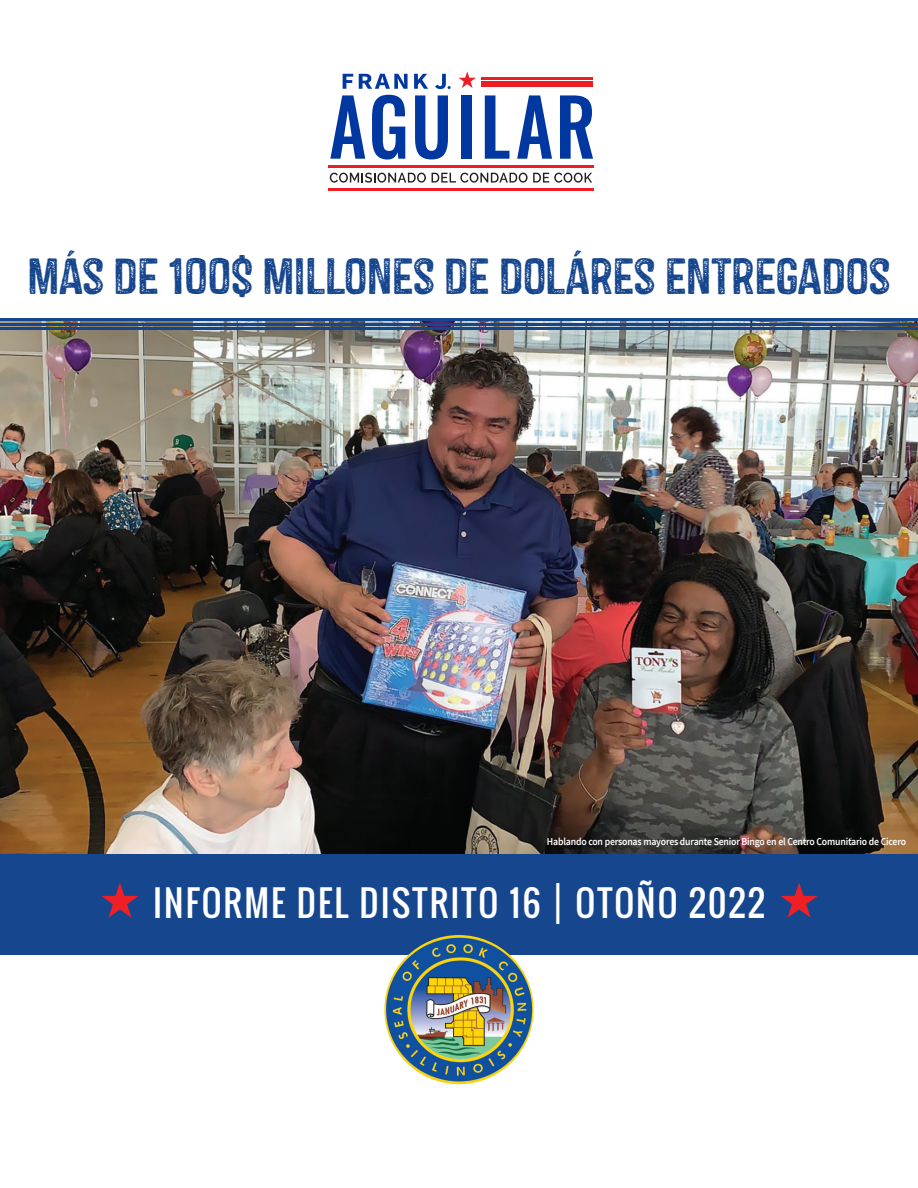
<style>
.page{position:relative;width:918px;height:1188px;background:#fff}
.page>*{position:absolute;margin:0;border:0;box-sizing:border-box;transform-origin:0 0}
.t1{font:51px "Castor Two";color:#16468d;scale:.96 1}
.t2{font:34.5px "Oswald";letter-spacing:.06em;color:#fff}
.t3{font:600 10.5px "Source Sans Pro";letter-spacing:-.02em;color:#fff;scale:.93 1}
.s1{font-weight:300;font-size:49.5px}
</style>
<div class="page">
<img style="left:0;top:321px;width:918px;height:533px">
<hr style="left:0;top:319px;width:918px;height:2px;background:#16468d">
<hr style="left:0;top:323px;width:918px;height:3px;background:#16468d">
<hr style="left:0;top:328px;width:918px;height:2px;background:#16468d">
<div style="left:0;top:854px;width:918px;height:100px;background:#16468d"></div>
<img style="left:384px;top:935px;width:150px;height:149px;border-radius:75px">
<svg style="left:781px;top:882px;width:37px;height:36px"></svg>
<svg style="left:101px;top:882px;width:38px;height:36px"></svg>
<svg style="left:343px;top:74px;width:10px;height:15px"></svg>
<svg style="left:359px;top:74px;width:49px;height:15px"></svg>
<svg style="left:414px;top:74px;width:14px;height:15px"></svg>
<svg style="left:435px;top:74px;width:16px;height:15px"></svg>
<svg style="left:459px;top:71px;width:17px;height:17px"></svg>
<svg style="left:330px;top:95px;width:35px;height:64px"></svg>
<svg style="left:372px;top:95px;width:33px;height:65px"></svg>
<svg style="left:415px;top:95px;width:33px;height:64px"></svg>
<div style="left:462px;top:95px;width:10px;height:64px;background:#0037a0"></div>
<svg style="left:485px;top:95px;width:24px;height:64px"></svg>
<svg style="left:517px;top:95px;width:35px;height:64px"></svg>
<svg style="left:560px;top:95px;width:33px;height:64px"></svg>
<hr style="left:482px;top:77px;width:111px;height:2px;background:#ee1d23">
<hr style="left:482px;top:81px;width:111px;height:2px;background:#ee1d23">
<hr style="left:482px;top:85px;width:111px;height:2px;background:#ee1d23">
<hr style="left:328px;top:165px;width:266px;height:2px;background:#ee1d23">
<hr style="left:328px;top:188px;width:266px;height:2px;background:#ee1d23">
<svg style="left:330px;top:173px;width:96px;height:10px"></svg>
<svg style="left:432px;top:173px;width:160px;height:10px"></svg>
<p class="t1" style="left:28px;top:245px;width:900px">MÁS DE 100$ MILLONES DE DOLÁRES ENTREGADOS</p>
<p class="t3" style="left:547px;top:835px;width:388px">Hablando con personas mayores durante Senior Bingo en el Centro Comunitario de Cicero</p>
<p class="t2" style="left:153px;top:877px;width:613px">INFORME DEL DISTRITO 16 <span class="s1">I</span> OTOÑO 2022</p>
</div>
